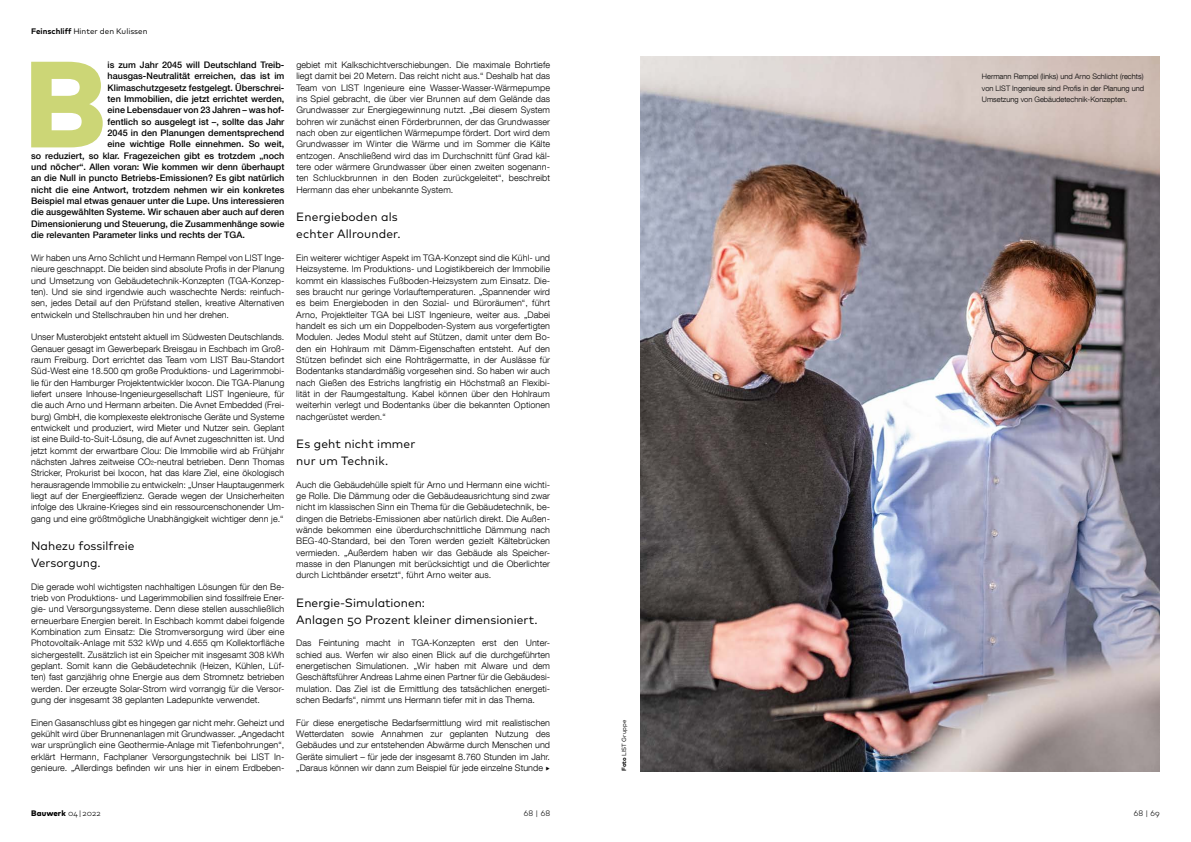
<style>
.page{position:relative;width:1191px;height:842px;background:#fff}
.page>*{position:absolute;margin:0;border:0;box-sizing:border-box;transform-origin:0 0}
.t1{font:800 122.4px "Mark Pro";color:#ccd676}
.t2{font:12px/17px "Mark Pro";color:#000}
.t3{font:300 9px/11.3px "Helvetica Neue LT Com";letter-spacing:.01em;color:#000;text-align:justify}
.t4{font:500 9px "Helvetica Neue LT Com";letter-spacing:.005em;color:#000}
.t5{font:8px "Mark Pro";color:#000}
.t6{font:800 8px "Mark Pro";letter-spacing:.01em;color:#000}
.t7{font:300 8px "Mark Pro";letter-spacing:.01em;color:#000}
.t8{font:300 7.5px/11.3px "Helvetica Neue LT Com";color:#000;text-align:justify}
.t9{font:6px "Mark Pro";color:#000}
.s1{font-weight:700}
.s2{font-family:"Mark Pro";font-weight:700}
.s3{font-weight:300}
</style>
<div class="page">
<img style="left:641px;top:57px;width:518px;height:714px">
<p class="t5" style="left:31px;top:25px;width:118px"><span class="s1">Feinschliff</span> Hinter den Kulissen</p>
<p class="t3" style="left:296px;top:59px;width:255px">gebiet mit Kalkschichtverschiebungen. Die maximale Bohrtiefe liegt damit bei 20 Metern. Das reicht nicht aus.“ Deshalb hat das Team von LIST Ingenieure eine Wasser-Wasser-Wärmepumpe ins Spiel gebracht, die über vier Brunnen auf dem Gelände das Grundwasser zur Energiegewinnung nutzt. „Bei diesem System bohren wir zunächst einen Förderbrunnen, der das Grundwasser nach oben zur eigentlichen Wärmepumpe fördert. Dort wird dem Grundwasser im Winter die Wärme und im Sommer die Kälte entzogen. Anschließend wird das im Durchschnitt fünf Grad käl&shy;tere oder wärmere Grundwasser über einen zweiten sogenann&shy;ten Schluckbrunnen in den Boden zurückgeleitet“, beschreibt Hermann das eher unbekannte System.</p>
<h2 class="t2" style="left:296px;top:207px;width:106px">Energieboden als echter Allrounder.</h2>
<p class="t3" style="left:296px;top:252px;width:255px">Ein weiterer wichtiger Aspekt im TGA-Konzept sind die Kühl- und Heizsysteme. Im Produktions- und Logistikbereich der Immobilie kommt ein klassisches Fußboden-Heizsystem zum Einsatz. Die&shy;ses braucht nur geringe Vorlauftemperaturen. „Spannender wird es beim Energieboden in den Sozial- und Büroräumen“, führt Arno, Projektleiter TGA bei LIST Ingenieure, weiter aus. „Dabei handelt es sich um ein Doppelboden-System aus vorgefertigten Modulen. Jedes Modul steht auf Stützen, damit unter dem Bo&shy;den ein Hohlraum mit Dämm-Eigenschaften entsteht. Auf den Stützen befindet sich eine Rohträgermatte, in der Auslässe für Bodentanks standardmäßig vorgesehen sind. So haben wir auch nach Gießen des Estrichs langfristig ein Höchstmaß an Flexibi&shy;lität in der Raumgestaltung. Kabel können über den Hohlraum weiterhin verlegt und Bodentanks über die bekannten Optionen nachgerüstet werden.“</p>
<h2 class="t2" style="left:296px;top:434px;width:121px">Es geht nicht immer nur um Technik.</h2>
<p class="t3" style="left:296px;top:479px;width:255px">Auch die Gebäudehülle spielt für Arno und Hermann eine wichti&shy;ge Rolle. Die Dämmung oder die Gebäudeausrichtung sind zwar nicht im klassischen Sinn ein Thema für die Gebäudetechnik, be&shy;dingen die Betriebs-Emissionen aber natürlich direkt. Die Außen&shy;wände bekommen eine überdurchschnittliche Dämmung nach BEG-40-Standard, bei den Toren werden gezielt Kältebrücken vermieden. „Außerdem haben wir das Gebäude als Speicher&shy;masse in den Planungen mit berücksichtigt und die Oberlichter durch Lichtbänder ersetzt“, führt Arno weiter aus.</p>
<h2 class="t2" style="left:296px;top:593px;width:243px">Energie-Simulationen:<br>Anlagen 50 Prozent kleiner dimensioniert.</h2>
<p class="t3" style="left:296px;top:637px;width:255px">Das Feintuning macht in TGA-Konzepten erst den Unter&shy;schied aus. Werfen wir also einen Blick auf die durchgeführten energetischen Simulationen. „Wir haben mit Alware und dem Geschäftsführer Andreas Lahme einen Partner für die Gebäudesi&shy;mulation. Das Ziel ist die Ermittlung des tatsächlichen energeti&shy;schen Bedarfs“, nimmt uns Hermann tiefer mit in das Thema.</p>
<p class="t3" style="left:296px;top:717px;width:255px">Für diese energetische Bedarfsermittlung wird mit realistischen Wetterdaten sowie Annahmen zur geplanten Nutzung des Gebäudes und zur entstehenden Abwärme durch Menschen und Geräte simuliert – für jede der insgesamt 8.760 Stunden im Jahr. „Daraus können wir dann zum Beispiel für jede einzelne Stunde <span class="s2">‣</span></p>
<p class="t9" style="left:619px;top:771px;width:53px;rotate:-90deg"><span class="s1">Foto</span> LIST Gruppe</p>
<p class="t7" style="left:524px;top:808px;width:28px">68 | 68</p>
<h1 class="t1" style="left:23px;top:10px;width:85px">B</h1>
<p class="t4" style="left:108px;top:59px;width:178px">is zum Jahr 2045 will Deutschland Treib-</p>
<p class="t4" style="left:108px;top:71px;width:178px">hausgas-Neutralität erreichen, das ist im</p>
<p class="t4" style="left:108px;top:82px;width:178px">Klimaschutzgesetz festgelegt. Überschrei-</p>
<p class="t4" style="left:108px;top:93px;width:178px">ten Immobilien, die jetzt errichtet werden,</p>
<p class="t4" style="left:108px;top:105px;width:178px">eine Lebensdauer von 23 Jahren – was hof-</p>
<p class="t4" style="left:108px;top:116px;width:178px">fentlich so ausgelegt ist –, sollte das Jahr</p>
<p class="t4" style="left:108px;top:127px;width:178px">2045 in den Planungen dementsprechend</p>
<p class="t4" style="left:108px;top:139px;width:178px">eine wichtige Rolle einnehmen. So weit,</p>
<p class="t4" style="left:31px;top:150px;width:255px">so reduziert, so klar. Fragezeichen gibt es trotzdem „noch</p>
<p class="t4" style="left:31px;top:161px;width:255px">und nöcher“. Allen voran: Wie kommen wir denn überhaupt</p>
<p class="t4" style="left:31px;top:173px;width:255px">an die Null in puncto Betriebs-Emissionen? Es gibt natürlich</p>
<p class="t4" style="left:31px;top:184px;width:255px">nicht die eine Antwort, trotzdem nehmen wir ein konkretes</p>
<p class="t4" style="left:31px;top:195px;width:255px">Beispiel mal etwas genauer unter die Lupe. Uns interessieren</p>
<p class="t4" style="left:31px;top:207px;width:255px">die ausgewählten Systeme. Wir schauen aber auch auf deren</p>
<p class="t4" style="left:31px;top:218px;width:255px">Dimensionierung und Steuerung, die Zusammenhänge sowie</p>
<p class="t4" style="left:31px;top:230px;width:215px">die relevanten Parameter links und rechts der TGA.</p>
<p class="t3" style="left:31px;top:252px;width:255px">Wir haben uns Arno Schlicht und Hermann Rempel von LIST Inge&shy;nieure geschnappt. Die beiden sind absolute Profis in der Planung und Umsetzung von Gebäudetechnik-Konzepten (TGA-Konzep&shy;ten). Und sie sind irgendwie auch waschechte Nerds: reinfuch&shy;sen, jedes Detail auf den Prüfstand stellen, kreative Alternativen entwickeln und Stellschrauben hin und her drehen.</p>
<p class="t3" style="left:31px;top:331px;width:255px">Unser Musterobjekt entsteht aktuell im Südwesten Deutschlands.<br>Genauer gesagt im Gewerbepark Breisgau in Eschbach im Groß&shy;raum Freiburg. Dort errichtet das Team vom LIST Bau-Standort Süd-West eine 18.500 qm große Produktions- und Lagerimmobi&shy;lie für den Hamburger Projektentwickler Ixocon. Die TGA-Planung liefert unsere Inhouse-Ingenieurgesellschaft LIST Ingenieure, für die auch Arno und Hermann arbeiten. Die Avnet Embedded (Frei&shy;burg) GmbH, die komplexeste elektronische Geräte und Systeme entwickelt und produziert, wird Mieter und Nutzer sein. Geplant ist eine Build-to-Suit-Lösung, die auf Avnet zugeschnitten ist. Und jetzt kommt der erwartbare Clou: Die Immobilie wird ab Frühjahr nächsten Jahres zeitweise CO²-neutral betrieben. Denn Thomas Stricker, Prokurist bei Ixocon, hat das klare Ziel, eine ökologisch herausragende Immobilie zu entwickeln: „Unser Hauptaugenmerk liegt auf der Energieeffizienz. Gerade wegen der Unsicherheiten infolge des Ukraine-Krieges sind ein ressourcenschonender Um&shy;gang und eine größtmögliche Unabhängigkeit wichtiger denn je.“</p>
<h2 class="t2" style="left:31px;top:536px;width:105px">Nahezu fossilfreie<br>Versorgung.</h2>
<p class="t3" style="left:31px;top:581px;width:255px">Die gerade wohl wichtigsten nachhaltigen Lösungen für den Be&shy;trieb von Produktions- und Lagerimmobilien sind fossilfreie Ener&shy;gie- und Versorgungssysteme. Denn diese stellen ausschließlich erneuerbare Energien bereit. In Eschbach kommt dabei folgende Kombination zum Einsatz: Die Stromversorgung wird über eine Photovoltaik-Anlage mit 532 kWp und 4.655 qm Kollektorfläche sichergestellt. Zusätzlich ist ein Speicher mit insgesamt 308 kWh geplant. Somit kann die Gebäudetechnik (Heizen, Kühlen, Lüf&shy;ten) fast ganzjährig ohne Energie aus dem Stromnetz betrieben werden. Der erzeugte Solar-Strom wird vorrangig für die Versor&shy;gung der insgesamt 38 geplanten Ladepunkte verwendet.</p>
<p class="t3" style="left:31px;top:717px;width:255px">Einen Gasanschluss gibt es hingegen gar nicht mehr. Geheizt und gekühlt wird über Brunnenanlagen mit Grundwasser. „Angedacht war ursprünglich eine Geothermie-Anlage mit Tiefenbohrungen“, erklärt Hermann, Fachplaner Versorgungstechnik bei LIST In&shy;genieure. „Allerdings befinden wir uns hier in einem Erdbeben-</p>
<p class="t8" style="left:981px;top:71px;width:164px">Hermann Rempel (links) und Arno Schlicht (rechts) von LIST Ingenieure sind Profis in der Planung und Umsetzung von Gebäudetechnik-Konzepten.</p>
<p class="t6" style="left:31px;top:807px;width:71px">Bauwerk <span class="s3">04 | 2022</span></p>
<p class="t7" style="left:1133px;top:808px;width:27px">68 | 69</p>
</div>
